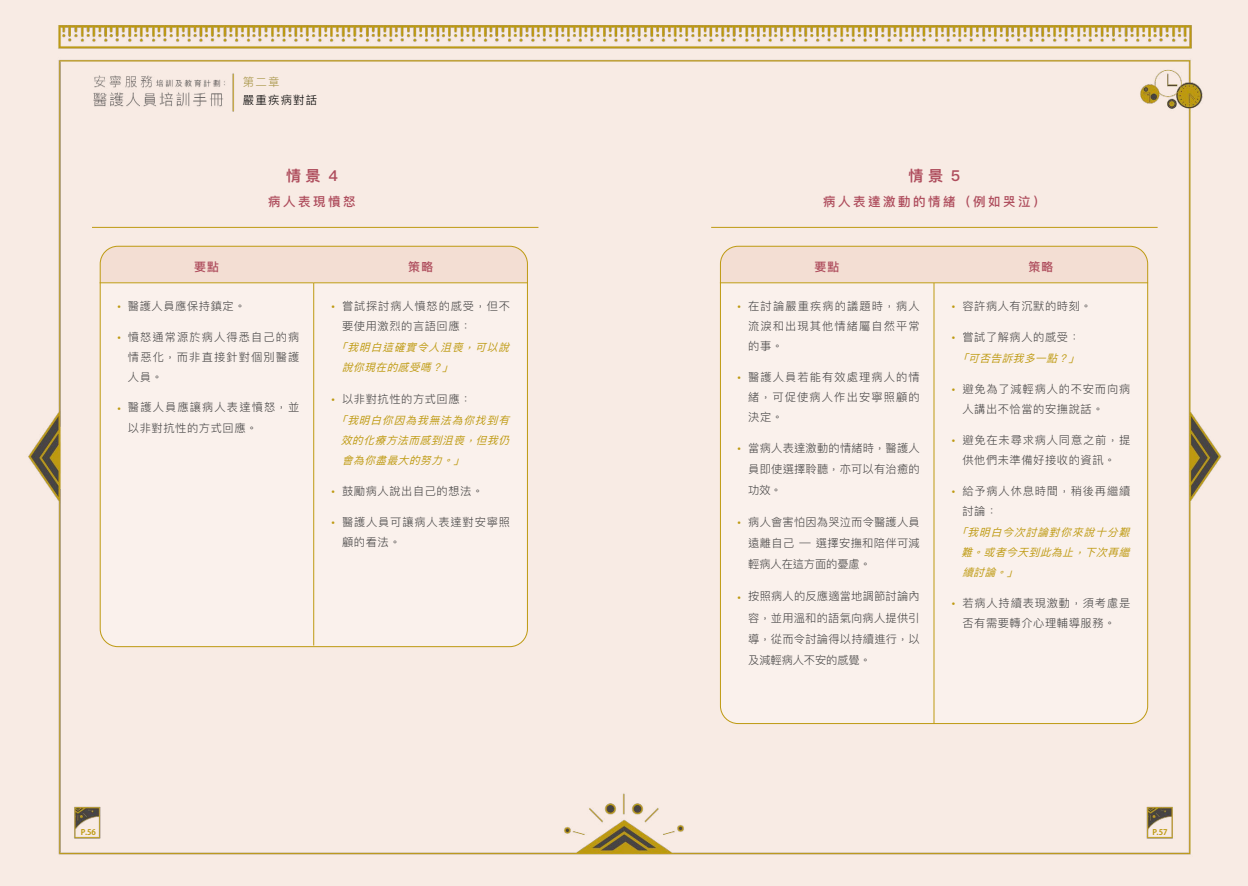
<style>
.page{position:relative;width:1248px;height:886px;background:#fff}
.page>*{position:absolute;margin:0;border:0;box-sizing:border-box;transform-origin:0 0}
.t1{font:600 15px "Ping Fang HK";color:#ae4c5c}
.t2{font:500 12.5px "Ping Fang HK";letter-spacing:.2em;color:#ae4c5c}
.t3{font:500 11.88px "Ping Fang HK";letter-spacing:.1em;color:#ae4c5c}
.t4{font:300 11.5px "Ping Fang HK";letter-spacing:.1em;color:#000}
.t5{font:300 11.5px "Ping Fang HK";color:#a79445}
.t6{font:300 11.25px/20px "Ping Fang HK";letter-spacing:.05em;color:#464545;text-align:justify}
.t7{font:300 11.25px/20px "Ping Fang HK";letter-spacing:.07em;color:#464545}
.t8{font:300 11.25px/20px "Ping Fang HK";letter-spacing:.075em;color:#464545}
.t9{font:300 11.25px/20px "Ping Fang HK";letter-spacing:.1em;color:#464545}
.t10{font:italic 10.62px/20px "Ping Fang HK";color:#be9a11;text-align:justify}
.t11{font:700 7.75px "Koz Go Pr 6 N";color:#be9a11}
.s1{font-family:"Koz Go Pr 6 N";font-weight:400;color:#be9a11}
</style>
<div class="page">
<div style="left:0;top:0;width:1247px;height:886px;background:#f8ebe4"></div>
<div style="left:100px;top:246px;width:427px;height:401px;background:#faf1ec;border-radius:18px"></div>
<div style="left:100px;top:246px;width:427px;height:36px;background:#f3ded3"></div>
<hr style="left:100px;top:283px;width:214px;height:1px;background:#be9a11">
<hr style="left:314px;top:283px;width:213px;height:1px;background:#be9a11">
<hr style="left:313px;top:283px;width:1px;height:362px;background:#be9a11">
<hr style="left:92px;top:227px;width:446px;height:1px;background:#be9a11">
<div style="left:720px;top:246px;width:427px;height:477px;background:#faf1ec;border-radius:18px"></div>
<div style="left:720px;top:246px;width:427px;height:36px;background:#f3ded3"></div>
<hr style="left:719px;top:283px;width:214px;height:1px;background:#be9a11">
<hr style="left:933px;top:283px;width:214px;height:1px;background:#be9a11">
<hr style="left:933px;top:283px;width:1px;height:440px;background:#be9a11">
<hr style="left:711px;top:227px;width:446px;height:1px;background:#be9a11">
<p class="t5" style="left:243px;top:75px;width:38px">第二章</p>
<p class="t4" style="left:243px;top:93px;width:76px">嚴重疾病對話</p>
<h1 class="t1" style="left:286px;top:166px;width:53px">情景 4</h1>
<p class="t2" style="left:268px;top:194px;width:89px">病人表現憤怒</p>
<h1 class="t1" style="left:908px;top:166px;width:53px">情景 5</h1>
<p class="t2" style="left:823px;top:194px;width:224px">病人表達激動的情緒（例如哭泣）</p>
<p class="t3" style="left:194px;top:259px;width:26px">要點</p>
<p class="t3" style="left:408px;top:259px;width:26px">策略</p>
<p class="t6" style="left:117px;top:296px;width:130px"><span class="s1">•</span> 醫護人員應保持鎮定。</p>
<p class="t6" style="left:128px;top:327px;width:173px;text-indent:-11px"><span class="s1">•</span> 憤怒通常源於病人得悉自己的病情惡化，而非直接針對個別醫護人員。</p>
<p class="t9" style="left:128px;top:397px;width:173px;text-indent:-11px"><span class="s1">•</span> 醫護人員應讓病人表達憤怒，並以非對抗性的方式回應。</p>
<p class="t8" style="left:342px;top:296px;width:169px;text-indent:-11px"><span class="s1">•</span> 嘗試探討病人憤怒的感受，但不要使用激烈的言語回應：</p>
<p class="t10" style="left:342px;top:337px;width:172px;text-indent:-6px">「我明白這確實令人沮喪，可以說說你現在的感受嗎？」</p>
<p class="t6" style="left:331px;top:388px;width:142px"><span class="s1">•</span> 以非對抗性的方式回應：</p>
<p class="t10" style="left:341px;top:410px;width:173px;text-indent:-5px">「我明白你因為我無法為你找到有效的化療方法而感到沮喪，但我仍會為你盡最大的努力。」</p>
<p class="t6" style="left:331px;top:481px;width:153px"><span class="s1">•</span> 鼓勵病人說出自己的想法。</p>
<p class="t7" style="left:342px;top:511px;width:169px;text-indent:-11px"><span class="s1">•</span> 醫護人員可讓病人表達對安寧照顧的看法。</p>
<p class="t3" style="left:814px;top:259px;width:26px">要點</p>
<p class="t3" style="left:1028px;top:259px;width:26px">策略</p>
<p class="t6" style="left:748px;top:296px;width:173px;text-indent:-11px"><span class="s1">•</span> 在討論嚴重疾病的議題時，病人流淚和出現其他情緒屬自然平常的事。</p>
<p class="t6" style="left:748px;top:367px;width:173px;text-indent:-11px"><span class="s1">•</span> 醫護人員若能有效處理病人的情緒，可促使病人作出安寧照顧的決定。</p>
<p class="t6" style="left:748px;top:437px;width:173px;line-height:21.2px;text-indent:-11px"><span class="s1">•</span> 當病人表達激動的情緒時，醫護人員即使選擇聆聽，亦可以有治癒的功效。</p>
<p class="t6" style="left:748px;top:511px;width:173px;line-height:21.2px;text-indent:-11px"><span class="s1">•</span> 病人會害怕因為哭泣而令醫護人員遠離自己 — 選擇安撫和陪伴可減輕病人在這方面的憂慮。</p>
<p class="t6" style="left:748px;top:585px;width:173px;line-height:21.2px;text-indent:-11px"><span class="s1">•</span> 按照病人的反應適當地調節討論內容，並用溫和的語氣向病人提供引導，從而令討論得以持續進行，以及減輕病人不安的感覺。</p>
<p class="t6" style="left:951px;top:296px;width:142px"><span class="s1">•</span> 容許病人有沉默的時刻。</p>
<p class="t6" style="left:951px;top:327px;width:130px"><span class="s1">•</span> 嘗試了解病人的感受：</p>
<p class="t10" style="left:956px;top:348px;width:127px">「可否告訴我多一點？」</p>
<p class="t7" style="left:962px;top:379px;width:169px;text-indent:-11px"><span class="s1">•</span> 避免為了減輕病人的不安而向病人講出不恰當的安撫說話。</p>
<p class="t6" style="left:951px;top:430px;width:180px;text-align:center"><span class="s1">•</span> 避免在未尋求病人同意之前，提供他們未準備好接收的資訊。</p>
<p class="t8" style="left:962px;top:480px;width:169px;text-indent:-11px"><span class="s1">•</span> 給予病人休息時間，稍後再繼續討論：</p>
<p class="t10" style="left:961px;top:522px;width:173px;text-indent:-5px">「我明白今次討論對你來說十分艱難。或者今天到此為止，下次再繼續討論。」</p>
<p class="t6" style="left:951px;top:593px;width:180px;text-align:center"><span class="s1">•</span> 若病人持續表現激動，須考慮是否有需要轉介心理輔導服務。</p>
<p class="t11" style="left:81px;top:827px;width:17px">P.56</p>
<p class="t11" style="left:1152px;top:827px;width:17px">P.57</p>
</div>
